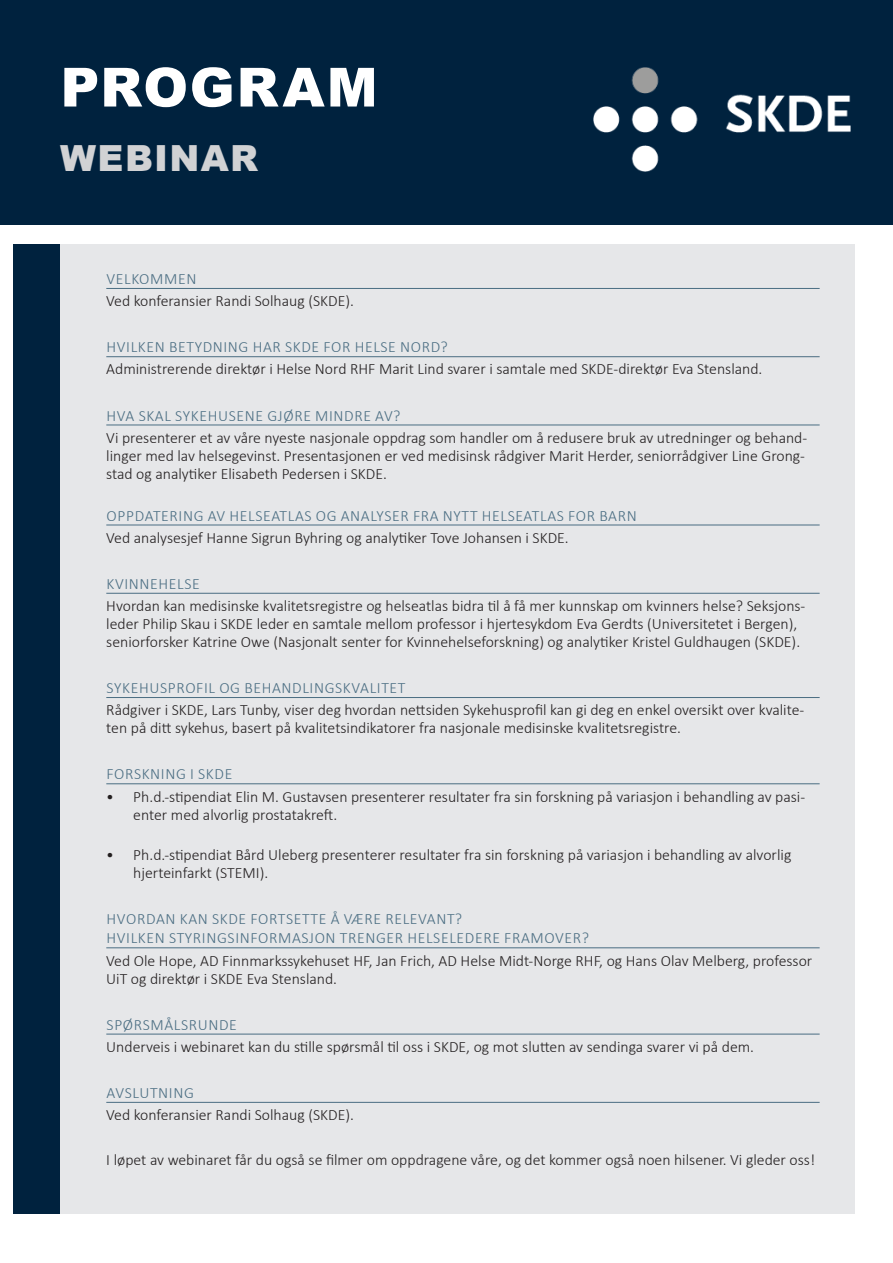
<style>
.page{position:relative;width:893px;height:1263px;background:#fff}
.page>*{position:absolute;margin:0;border:0;box-sizing:border-box;transform-origin:0 0}
.t1{font:900 54px "Arial";letter-spacing:.03em;color:#fff}
.t2{font:900 36px "Arial";letter-spacing:.04em;color:#d1d2d4}
.program{font:300 15.75px/18px "Calibri";color:#231f20}
.Understrekning{font:300 15.75px/19.5px "Calibri";letter-spacing:.04em;color:#4a6d82}
</style>
<div class="page">
<div style="left:60px;top:244px;width:795px;height:970px;background:#e6e7e9"></div>
<div style="left:0;top:0;width:893px;height:225px;background:#00223e"></div>
<hr style="left:106px;top:288px;width:714px;height:1px;background:#4a6d82">
<hr style="left:106px;top:356px;width:714px;height:1px;background:#4a6d82">
<hr style="left:106px;top:425px;width:714px;height:1px;background:#4a6d82">
<hr style="left:106px;top:525px;width:714px;height:1px;background:#4a6d82">
<hr style="left:106px;top:593px;width:714px;height:1px;background:#4a6d82">
<hr style="left:106px;top:697px;width:714px;height:1px;background:#4a6d82">
<hr style="left:106px;top:783px;width:714px;height:1px;background:#4a6d82">
<hr style="left:106px;top:947px;width:714px;height:1px;background:#4a6d82">
<hr style="left:106px;top:1034px;width:714px;height:1px;background:#4a6d82">
<hr style="left:106px;top:1102px;width:714px;height:1px;background:#4a6d82">
<img style="left:593px;top:68px;width:257px;height:104px">
<div style="left:13px;top:244px;width:47px;height:970px;background:#00223e"></div>
<p class="t1" style="left:60px;top:48px;width:319px">PROGRAM</p>
<p class="t2" style="left:60px;top:132px;width:200px">WEBINAR</p>
<p class="Understrekning" style="left:107px;top:269px;width:91px">VELKOMMEN</p>
<p class="program" style="left:106px;top:292px;width:249px">Ved konferansier Randi Solhaug (SKDE).</p>
<p class="Understrekning" style="left:107px;top:337px;width:343px">HVILKEN BETYDNING HAR SKDE FOR HELSE NORD?</p>
<p class="program" style="left:106px;top:360px;width:658px">Administrerende direktør i Helse Nord RHF Marit Lind svarer i samtale med SKDE-direktør Eva Stensland.</p>
<p class="Understrekning" style="left:107px;top:405px;width:295px">HVA SKAL SYKEHUSENE GJØRE MINDRE AV?</p>
<p class="program" style="left:106px;top:428px;width:702px">Vi presenterer et av våre nyeste nasjonale oppdrag som handler om å redusere bruk av utredninger og behand&shy;linger med lav helsegevinst. Presentasjonen er ved medisinsk rådgiver Marit Herder, seniorrådgiver Line Grong&shy;stad og analytiker Elisabeth Pedersen i SKDE.</p>
<p class="Understrekning" style="left:107px;top:505px;width:532px">OPPDATERING AV HELSEATLAS OG ANALYSER FRA NYTT HELSEATLAS FOR BARN</p>
<p class="program" style="left:106px;top:528px;width:464px">Ved analysesjef Hanne Sigrun Byhring og analytiker Tove Johansen i SKDE.</p>
<p class="Understrekning" style="left:107px;top:574px;width:95px">KVINNEHELSE</p>
<p class="program" style="left:106px;top:597px;width:701px">Hvordan kan medisinske kvalitetsregistre og helseatlas bidra til å få mer kunnskap om kvinners helse? Seksjons&shy;leder Philip Skau i SKDE leder en samtale mellom professor i hjertesykdom Eva Gerdts (Universitetet i Bergen), seniorforsker Katrine Owe (Nasjonalt senter for Kvinnehelseforskning) og analytiker Kristel Guldhaugen (SKDE).</p>
<p class="Understrekning" style="left:107px;top:678px;width:300px">SYKEHUSPROFIL OG BEHANDLINGSKVALITET</p>
<p class="program" style="left:106px;top:701px;width:700px">Rådgiver i SKDE, Lars Tunby, viser deg hvordan nettsiden Sykehusprofil kan gi deg en enkel oversikt over kvalite&shy;ten på ditt sykehus, basert på kvalitetsindikatorer fra nasjonale medisinske kvalitetsregistre.</p>
<p class="Understrekning" style="left:107px;top:764px;width:127px">FORSKNING I SKDE</p>
<p class="program" style="left:133px;top:787px;width:673px;text-indent:-27px">• Ph.d.-stipendiat Elin M. Gustavsen presenterer resultater fra sin forskning på variasjon i behandling av pasi&shy;enter med alvorlig prostatakreft.</p>
<p class="program" style="left:133px;top:845px;width:660px;text-indent:-27px">• Ph.d.-stipendiat Bård Uleberg presenterer resultater fra sin forskning på variasjon i behandling av alvorlig hjerteinfarkt (STEMI).</p>
<p class="Understrekning" style="left:107px;top:909px;width:484px">HVORDAN KAN SKDE FORTSETTE Å VÆRE RELEVANT?<br>HVILKEN STYRINGSINFORMASJON TRENGER HELSELEDERE FRAMOVER?</p>
<p class="program" style="left:106px;top:951px;width:707px">Ved Ole Hope, AD Finnmarkssykehuset HF, Jan Frich, AD Helse Midt-Norge RHF, og Hans Olav Melberg, professor<br>UiT og direktør i SKDE Eva Stensland.</p>
<p class="Understrekning" style="left:107px;top:1014px;width:132px">SPØRSMÅLSRUNDE</p>
<p class="program" style="left:106px;top:1037px;width:649px">Underveis i webinaret kan du stille spørsmål til oss i SKDE, og mot slutten av sendinga svarer vi på dem.</p>
<p class="Understrekning" style="left:107px;top:1083px;width:89px">AVSLUTNING</p>
<p class="program" style="left:106px;top:1106px;width:249px">Ved konferansier Randi Solhaug (SKDE).</p>
<p class="program" style="left:106px;top:1150px;width:710px">I løpet av webinaret får du også se filmer om oppdragene våre, og det kommer også noen hilsener. Vi gleder oss!</p>
</div>
